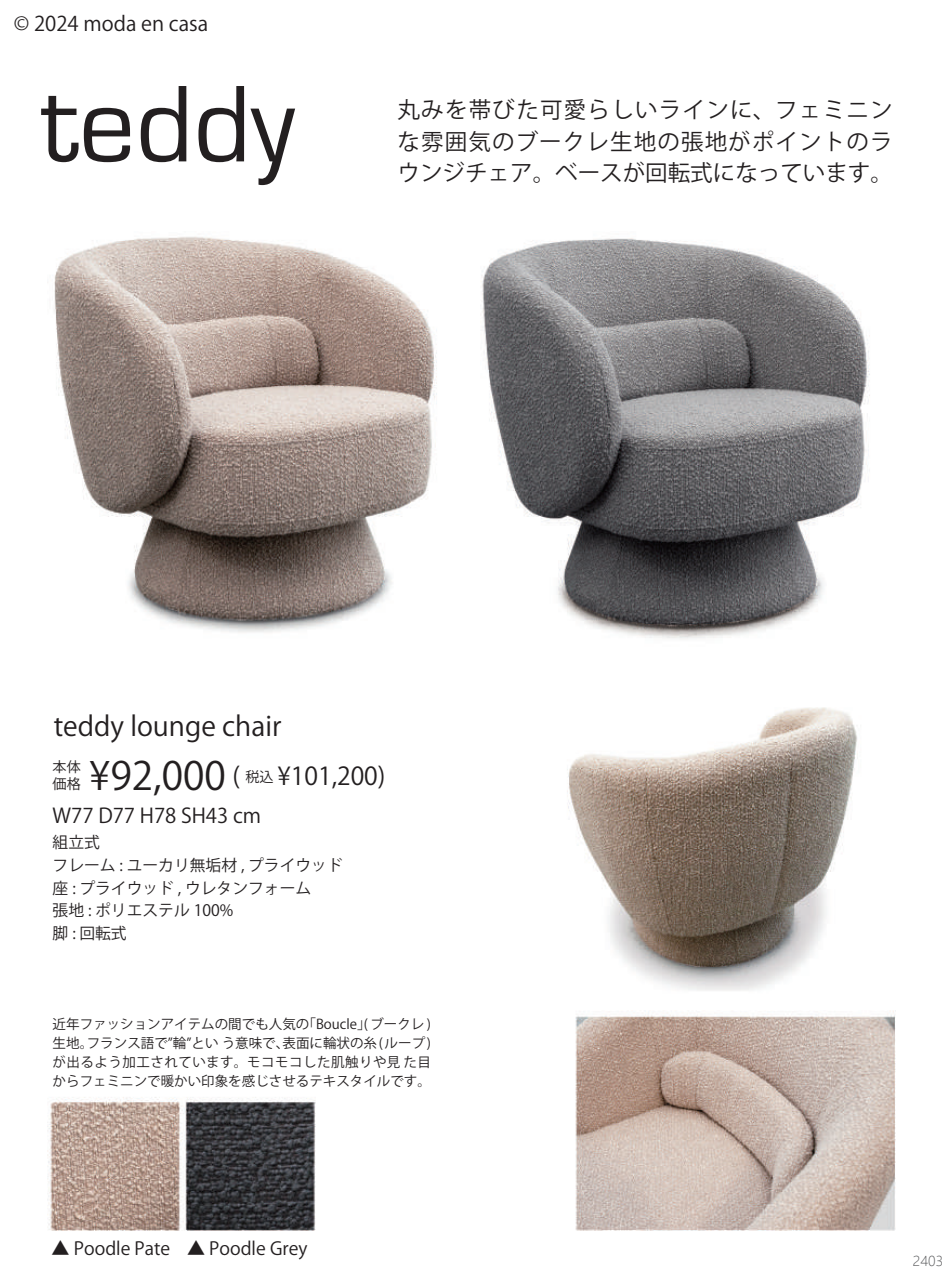
<style>
.page{position:relative;width:948px;height:1276px;background:#fff}
.page>*{position:absolute;margin:0;border:0;box-sizing:border-box;transform-origin:0 0}
.t1{font:112.95px "Eurostile";color:#231f20}
.t2{font:38.7px "Koz Go Pro";color:#231f20}
.t3{font:27px "Koz Go Pro";color:#231f20}
.t4{font:24.53px "Koz Go Pro";color:#231f20}
.t5{font:22.5px/31.5px "Koz Go Pro";letter-spacing:.05em;color:#231f20;text-align:justify}
.t6{font:20.25px "Koz Go Pro";color:#231f20}
.t7{font:18px "Koz Go Pro";color:#231f20}
.t8{font:15.75px/22.7px "Koz Go Pro";color:#231f20}
.t9{font:14.17px/16.9px "Koz Go Pro";color:#231f20}
.t10{font:13.5px/19.1px "Koz Go Pro";color:#231f20;text-align:justify}
.t11{font:13.5px "Microsoft Ya Hei UI Light";color:#57585a}
.s1{font-size:14.17px}
</style>
<div class="page">
<img style="left:47px;top:236px;width:848px;height:994px">
<h3 class="t6" style="left:14px;top:10px;width:196px">© 2024 moda en casa</h3>
<h1 class="t1" style="left:42px;top:63px;width:254px">teddy</h1>
<h3 class="t5" style="left:397px;top:95px;width:496px">丸みを帯びた可愛らしいラインに、フェミニンな雰囲気のブークレ生地の張地がポイントのラウンジチェア。ベースが回転式になっています。</h3>
<h3 class="t3" style="left:54px;top:708px;width:229px">teddy lounge chair</h3>
<h2 class="t2" style="left:89px;top:751px;width:138px">¥92,000</h2>
<p class="t9" style="left:53px;top:759px;width:30px">本体価格</p>
<h3 class="t4" style="left:232px;top:760px;width:155px">( <span class="s1">税込</span> ¥101,200)</h3>
<h3 class="t6" style="left:53px;top:802px;width:210px">W77 D77 H78 SH43 cm</h3>
<p class="t8" style="left:53px;top:831px;width:291px">組立式<br>フレーム : ユーカリ無垢材 , プライウッド座 : プライウッド , ウレタンフォーム<br>張地 : ポリエステル 100%<br>脚 : 回転式</p>
<p class="t10" style="left:53px;top:1014px;width:380px">近年ファッションアイテムの間でも人気の「Boucle」( ブークレ )生地。フランス語で”輪”とい う意味で、表面に輪状の糸 ( ループ )が出るよう加工されています。モコモコした肌触りや見 た目からフェミニンで暖かい印象を感じさせるテキスタイルです。</p>
<h3 class="t7" style="left:52px;top:1236px;width:120px">▲ Poodle Pate</h3>
<h3 class="t7" style="left:187px;top:1236px;width:122px">▲ Poodle Grey</h3>
<p class="t11" style="left:912px;top:1251px;width:32px">2403</p>
</div>
